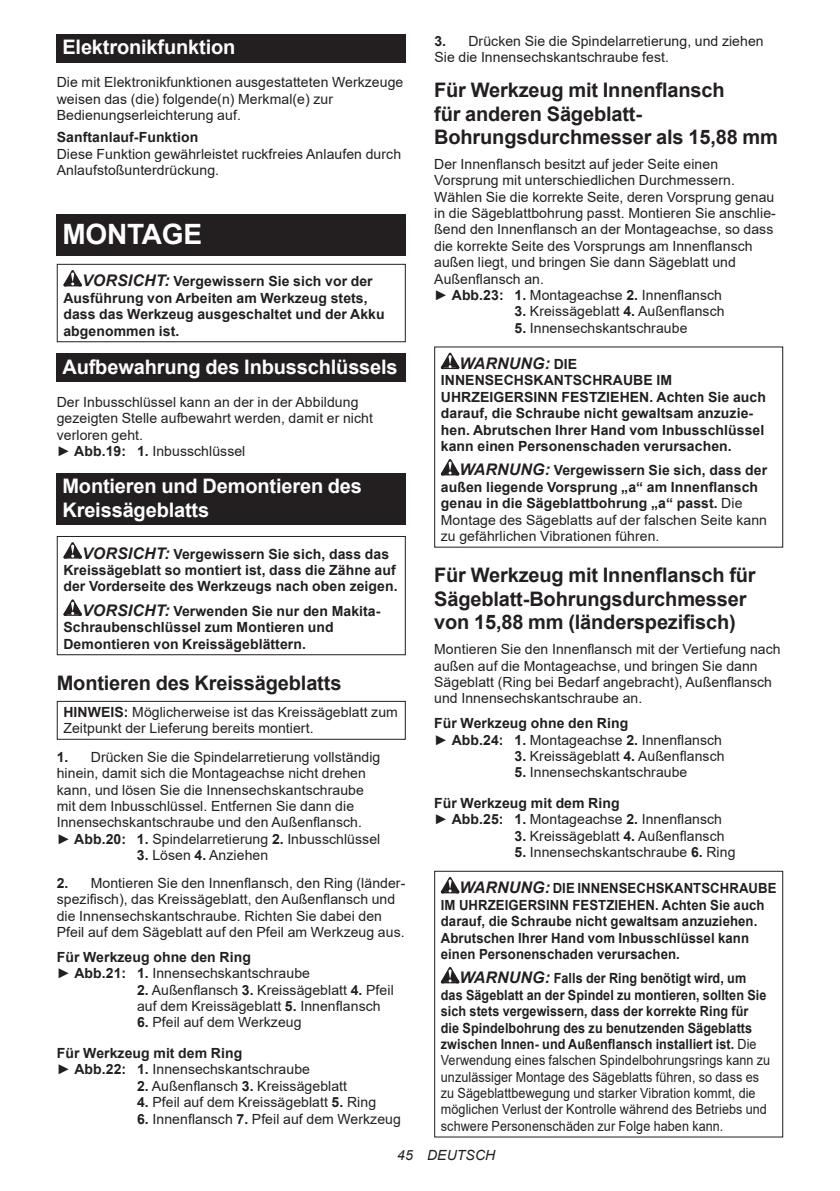
<style>
.page{position:relative;width:840px;height:1191px;background:#fff}
.page>*{position:absolute;margin:0;border:0;box-sizing:border-box;transform-origin:0 0}
.t1{font:700 28px "Arial";letter-spacing:-.01em;color:#fff}
.t2{font:700 20px/23.4px "Arial";letter-spacing:-.01em;color:#231f20}
.t3{font:700 20px/23.4px "Arial";letter-spacing:-.01em;color:#fff}
.t4{font:italic 700 16px "Arial";letter-spacing:.005em;color:#231f20}
.t5{font:14px/16.4px "Arial";letter-spacing:.005em;color:#231f20}
.t6{font:700 14px/16.4px "Arial";letter-spacing:.005em;color:#231f20}
.t7{font:14px/16.4px "Arial";letter-spacing:.005em;color:#231f20;scale:.9 1}
.t8{font:700 14px/16.4px "Arial";letter-spacing:.005em;color:#231f20;scale:.94 1}
.t9{font:italic 14px "Arial";letter-spacing:.005em;color:#231f20}
.s1{font-style:italic;font-size:16px}
.s2{font-weight:700}
.s3{font-weight:400}
.s4{font-style:normal;font-size:14px}
.s5{font-weight:700;font-style:italic;font-size:16px}
</style>
<div class="page">
<div style="left:57px;top:34px;width:348px;height:29px;background:#231f20"></div>
<div style="left:57px;top:215px;width:348px;height:41px;background:#231f20"></div>
<svg style="left:63px;top:270px;width:19px;height:16px"></svg>
<div style="left:57px;top:264px;width:348px;height:78px;border:1px solid #231f20"></div>
<div style="left:57px;top:353px;width:348px;height:29px;background:#231f20"></div>
<div style="left:57px;top:473px;width:348px;height:52px;background:#231f20"></div>
<svg style="left:63px;top:542px;width:19px;height:16px"></svg>
<svg style="left:63px;top:599px;width:19px;height:17px"></svg>
<div style="left:57px;top:536px;width:348px;height:119px;border:1px solid #231f20"></div>
<div style="left:57px;top:701px;width:348px;height:39px;border:1px solid #231f20"></div>
<svg style="left:440px;top:353px;width:19px;height:16px"></svg>
<svg style="left:440px;top:459px;width:19px;height:16px"></svg>
<svg style="left:440px;top:877px;width:19px;height:16px"></svg>
<svg style="left:440px;top:967px;width:19px;height:16px"></svg>
<div style="left:434px;top:870px;width:348px;height:267px;border:1px solid #231f20"></div>
<h2 class="t3" style="left:62px;top:36px;width:174px">Elektronikfunktion</h2>
<p class="t5" style="left:57px;top:74px;width:348px">Die mit Elektronikfunktionen ausgestatteten Werkzeuge weisen das (die) folgende(n) Merkmal(e) zur<br>Bedienungserleichterung auf.</p>
<p class="t6" style="left:57px;top:129px;width:143px">Sanftanlauf-Funktion</p>
<p class="t5" style="left:57px;top:145px;width:345px">Diese Funktion gewährleistet ruckfreies Anlaufen durch<br>Anlaufstoßunterdrückung.</p>
<h1 class="t1" style="left:62px;top:215px;width:141px">MONTAGE</h1>
<p class="t6" style="left:63px;top:273px;width:322px;text-indent:19px"><span class="s1">VORSICHT:</span> Vergewissern Sie sich vor der Ausführung von Arbeiten am Werkzeug stets, dass das Werkzeug ausgeschaltet und der Akku abgenommen ist.</p>
<h2 class="t3" style="left:62px;top:355px;width:336px">Aufbewahrung des Inbusschlüssels</h2>
<p class="t5" style="left:57px;top:394px;width:317px">Der Inbusschlüssel kann an der in der Abbildung gezeigten Stelle aufbewahrt werden, damit er nicht verloren geht.<br>► <span class="s2">Abb.19: 1.</span> Inbusschlüssel</p>
<h2 class="t3" style="left:62px;top:474px;width:301px">Montieren und Demontieren des<br>Kreissägeblatts</h2>
<p class="t6" style="left:63px;top:545px;width:335px;text-indent:19px"><span class="s1">VORSICHT:</span> Vergewissern Sie sich, dass das<br>Kreissägeblatt so montiert ist, dass die Zähne auf der Vorderseite des Werkzeugs nach oben zeigen.</p>
<p class="t6" style="left:63px;top:603px;width:318px;text-indent:19px"><span class="s1">VORSICHT:</span> Verwenden Sie nur den Makita-<br>Schraubenschlüssel zum Montieren und<br>Demontieren von Kreissägeblättern.</p>
<h2 class="t2" style="left:57px;top:671px;width:286px">Montieren des Kreissägeblatts</h2>
<p class="t5" style="left:63px;top:703px;width:336px"><span class="s2">HINWEIS:</span> Möglicherweise ist das Kreissägeblatt zum<br>Zeitpunkt der Lieferung bereits montiert.</p>
<p class="t5" style="left:57px;top:748px;width:325px"><span class="s2">1.</span> Drücken Sie die Spindelarretierung vollständig hinein, damit sich die Montageachse nicht drehen kann, und lösen Sie die Innensechskantschraube mit dem Inbusschlüssel. Entfernen Sie dann die Innensechskantschraube und den Außenflansch.<br>► <span class="s2">Abb.20: 1.</span> Spindelarretierung <span class="s2">2.</span> Inbusschlüssel</p>
<p class="t5" style="left:137px;top:847px;width:133px"><span class="s2">3.</span> Lösen <span class="s2">4.</span> Anziehen</p>
<p class="t5" style="left:57px;top:874px;width:350px"><span class="s2">2.</span> Montieren Sie den Innenflansch, den Ring (länder&shy;spezifisch), das Kreissägeblatt, den Außenflansch und die Innensechskantschraube. Richten Sie dabei den Pfeil auf dem Sägeblatt auf den Pfeil am Werkzeug aus.</p>
<p class="t6" style="left:57px;top:949px;width:254px">Für Werkzeug ohne den Ring<br><span class="s3">►</span> Abb.21: 1. <span class="s3">Innensechskantschraube</span></p>
<p class="t5" style="left:137px;top:981px;width:258px"><span class="s2">2.</span> Außenflansch <span class="s2">3.</span> Kreissägeblatt <span class="s2">4.</span> Pfeil auf dem Kreissägeblatt <span class="s2">5.</span> Innenflansch</p>
<p class="t6" style="left:57px;top:1007px;width:246px;line-height:30.6px;text-indent:80px">6. <span class="s3">Pfeil auf dem Werkzeug<br></span>Für Werkzeug mit dem Ring</p>
<p class="t5" style="left:57px;top:1061px;width:254px">► <span class="s2">Abb.22: 1.</span> Innensechskantschraube</p>
<p class="t5" style="left:137px;top:1077px;width:211px"><span class="s2">2.</span> Außenflansch <span class="s2">3.</span> Kreissägeblatt</p>
<p class="t5" style="left:137px;top:1094px;width:240px"><span class="s2">4.</span> Pfeil auf dem Kreissägeblatt <span class="s2">5.</span> Ring</p>
<p class="t5" style="left:137px;top:1110px;width:265px"><span class="s2">6.</span> Innenflansch <span class="s2">7.</span> Pfeil auf dem Werkzeug</p>
<p class="t5" style="left:434px;top:33px;width:331px"><span class="s2">3.</span> Drücken Sie die Spindelarretierung, und ziehen<br>Sie die Innensechskantschraube fest.</p>
<h2 class="t2" style="left:434px;top:79px;width:345px">Für Werkzeug mit Innenflansch<br>für anderen Sägeblatt-<br>Bohrungsdurchmesser als 15,88 mm</h2>
<p class="t5" style="left:434px;top:156px;width:343px">Der Innenflansch besitzt auf jeder Seite einen Vorsprung mit unterschiedlichen Durchmessern.<br>Wählen Sie die korrekte Seite, deren Vorsprung genau in die Sägeblattbohrung passt. Montieren Sie anschlie&shy;ßend den Innenflansch an der Montageachse, so dass die korrekte Seite des Vorsprungs am Innenflansch außen liegt, und bringen Sie dann Sägeblatt und Außenflansch an.<br>► <span class="s2">Abb.23: 1.</span> Montageachse <span class="s2">2.</span> Innenflansch</p>
<p class="t5" style="left:514px;top:303px;width:211px"><span class="s2">3.</span> Kreissägeblatt <span class="s2">4.</span> Außenflansch</p>
<p class="t5" style="left:514px;top:319px;width:174px"><span class="s2">5.</span> Innensechskantschraube</p>
<p class="t4" style="left:459px;top:353px;width:119px">WARNUNG: <span class="s4">DIE</span></p>
<p class="t6" style="left:440px;top:372px;width:326px">INNENSECHSKANTSCHRAUBE IM UHRZEIGERSINN FESTZIEHEN. Achten Sie auch darauf, die Schraube nicht gewaltsam anzuzie&shy;hen. Abrutschen Ihrer Hand vom Inbusschlüssel kann einen Personenschaden verursachen.</p>
<p class="t6" style="left:440px;top:462px;width:328px;text-indent:19px"><span class="s1">WARNUNG:</span> Vergewissern Sie sich, dass der außen liegende Vorsprung „a“ am Innenflansch genau in die Sägeblattbohrung „a“ passt. <span class="s3">Die Montage des Sägeblatts auf der falschen Seite kann zu gefährlichen Vibrationen führen.</span></p>
<h2 class="t2" style="left:434px;top:564px;width:323px">Für Werkzeug mit Innenflansch für<br>Sägeblatt-Bohrungsdurchmesser von 15,88 mm (länderspezifisch)</h2>
<p class="t5" style="left:434px;top:641px;width:348px">Montieren Sie den Innenflansch mit der Vertiefung nach außen auf die Montageachse, und bringen Sie dann Sägeblatt (Ring bei Bedarf angebracht), Außenflansch und Innensechskantschraube an.</p>
<p class="t6" style="left:434px;top:715px;width:289px">Für Werkzeug ohne den Ring<br><span class="s3">►</span> Abb.24: 1. <span class="s3">Montageachse</span> 2. <span class="s3">Innenflansch</span></p>
<p class="t5" style="left:514px;top:747px;width:211px"><span class="s2">3.</span> Kreissägeblatt <span class="s2">4.</span> Außenflansch</p>
<p class="t6" style="left:434px;top:757px;width:254px;line-height:30.6px;text-indent:80px">5. <span class="s3">Innensechskantschraube<br></span>Für Werkzeug mit dem Ring</p>
<p class="t5" style="left:434px;top:811px;width:289px">► <span class="s2">Abb.25: 1.</span> Montageachse <span class="s2">2.</span> Innenflansch</p>
<p class="t5" style="left:514px;top:827px;width:211px"><span class="s2">3.</span> Kreissägeblatt <span class="s2">4.</span> Außenflansch</p>
<p class="t5" style="left:514px;top:844px;width:222px"><span class="s2">5.</span> Innensechskantschraube <span class="s2">6.</span> Ring</p>
<p class="t8" style="left:440px;top:880px;width:358px;text-indent:19px"><span class="s1">WARNUNG:</span> DIE INNENSECHSKANTSCHRAUBE IM UHRZEIGERSINN FESTZIEHEN. Achten Sie auch darauf, die Schraube nicht gewaltsam anzuziehen.<br>Abrutschen Ihrer Hand vom Inbusschlüssel kann einen Personenschaden verursachen.</p>
<p class="t7" style="left:440px;top:970px;width:367px;text-indent:19px"><span class="s5">WARNUNG:</span> <span class="s2">Falls der Ring benötigt wird, um das Sägeblatt an der Spindel zu montieren, sollten Sie sich stets vergewissern, dass der korrekte Ring für<br>die Spindelbohrung des zu benutzenden Sägeblatts zwischen Innen- und Außenflansch installiert ist.</span> Die Verwendung eines falschen Spindelbohrungsrings kann zu unzulässiger Montage des Sägeblatts führen, so dass es zu Sägeblattbewegung und starker Vibration kommt, die möglichen Verlust der Kontrolle während des Betriebs und schwere Personenschäden zur Folge haben kann.</p>
<p class="t9" style="left:397px;top:1146px;width:99px">45 DEUTSCH</p>
</div>
